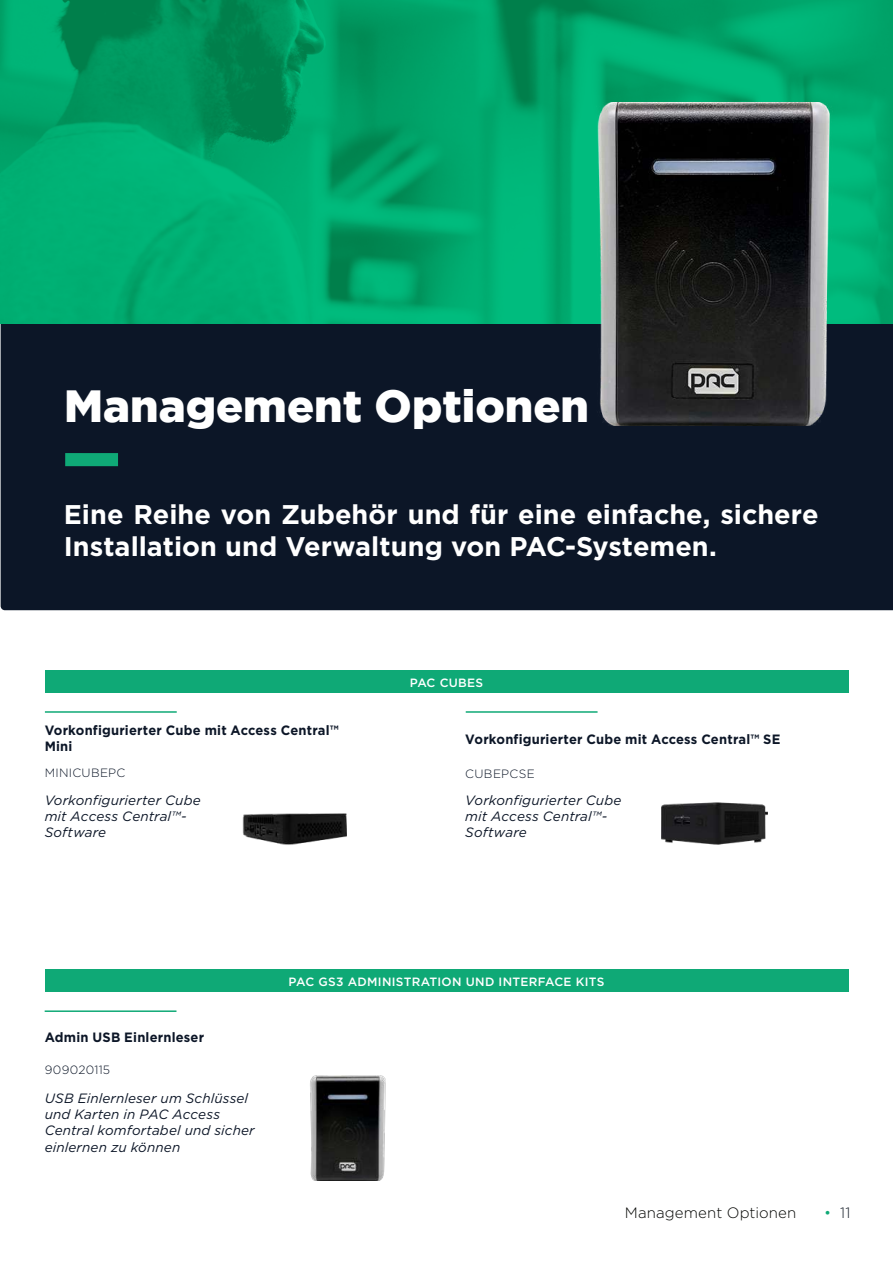
<style>
.page{position:relative;width:893px;height:1263px;background:#fff}
.page>*{position:absolute;margin:0;border:0;box-sizing:border-box;transform-origin:0 0}
.t1{font:900 45px "Gotham";color:#fff}
.t2{font:700 27px/31.5px "Gotham";color:#fff}
.t3{font:300 15px "Gotham";letter-spacing:.01em;color:#040503}
.t4{font:300 15px "Gotham";color:#171f2a}
.t5{font:italic 13.5px/16.2px "Gotham";letter-spacing:.01em;color:#0c1627}
.t6{font:700 13.5px/16.2px "Gotham";letter-spacing:.015em;color:#0c1627;scale:.96 1}
.t7{font:500 12px "Gotham";letter-spacing:.025em;color:#fff}
.t8{font:300 12px "Gotham";letter-spacing:.025em;color:#0c1627}
.s1{color:#0fa976}
</style>
<div class="page">
<img style="left:242px;top:813px;width:104px;height:32px">
<img style="left:310px;top:1075px;width:76px;height:105px">
<hr style="left:45px;top:1010px;width:131px;height:2px;background:#0fa976">
<hr style="left:45px;top:711px;width:132px;height:2px;background:#0fa976">
<hr style="left:466px;top:711px;width:132px;height:2px;background:#0fa976">
<img style="left:661px;top:802px;width:107px;height:43px">
<div style="left:45px;top:969px;width:803px;height:23px;background:#0fa976"></div>
<div style="left:45px;top:670px;width:803px;height:23px;background:#0fa976"></div>
<div style="left:1px;top:323px;width:892px;height:287px;background:#0c1627"></div>
<img style="left:0;top:0;width:893px;height:323px">
<svg style="left:65px;top:453px;width:53px;height:13px"></svg>
<img style="left:553px;top:102px;width:323px;height:323px">
<h1 class="t1" style="left:64px;top:380px;width:526px">Management Optionen</h1>
<h2 class="t2" style="left:64px;top:498px;width:756px">Eine Reihe von Zubehör und für eine einfache, sichere<br>Installation und Verwaltung von PAC-Systemen.</h2>
<p class="t6" style="left:45px;top:722px;width:308px">Vorkonfigurierter Cube mit Access Central™<br>Mini</p>
<p class="t8" style="left:45px;top:767px;width:82px">MINICUBEPC</p>
<p class="t5" style="left:45px;top:792px;width:158px">Vorkonfigurierter Cube mit Access Central™-<br>Software</p>
<p class="t7" style="left:410px;top:674px;width:75px">PAC CUBES</p>
<p class="t6" style="left:465px;top:730px;width:330px">Vorkonfigurierter Cube mit Access Central™ SE</p>
<p class="t8" style="left:465px;top:767px;width:71px">CUBEPCSE</p>
<p class="t5" style="left:465px;top:792px;width:158px">Vorkonfigurierter Cube mit Access Central™-<br>Software</p>
<p class="t6" style="left:45px;top:1028px;width:168px">Admin USB Einlernleser</p>
<p class="t8" style="left:45px;top:1063px;width:67px">909020115</p>
<p class="t5" style="left:45px;top:1090px;width:211px">USB Einlernleser um Schlüssel und Karten in PAC Access<br>Central komfortabel und sicher einlernen zu können</p>
<p class="t7" style="left:289px;top:974px;width:317px">PAC GS3 ADMINISTRATION UND INTERFACE KITS</p>
<p class="t3" style="left:625px;top:1205px;width:173px">Management Optionen</p>
<p class="t4" style="left:824px;top:1205px;width:28px"><span class="s1">•</span> 11</p>
</div>
